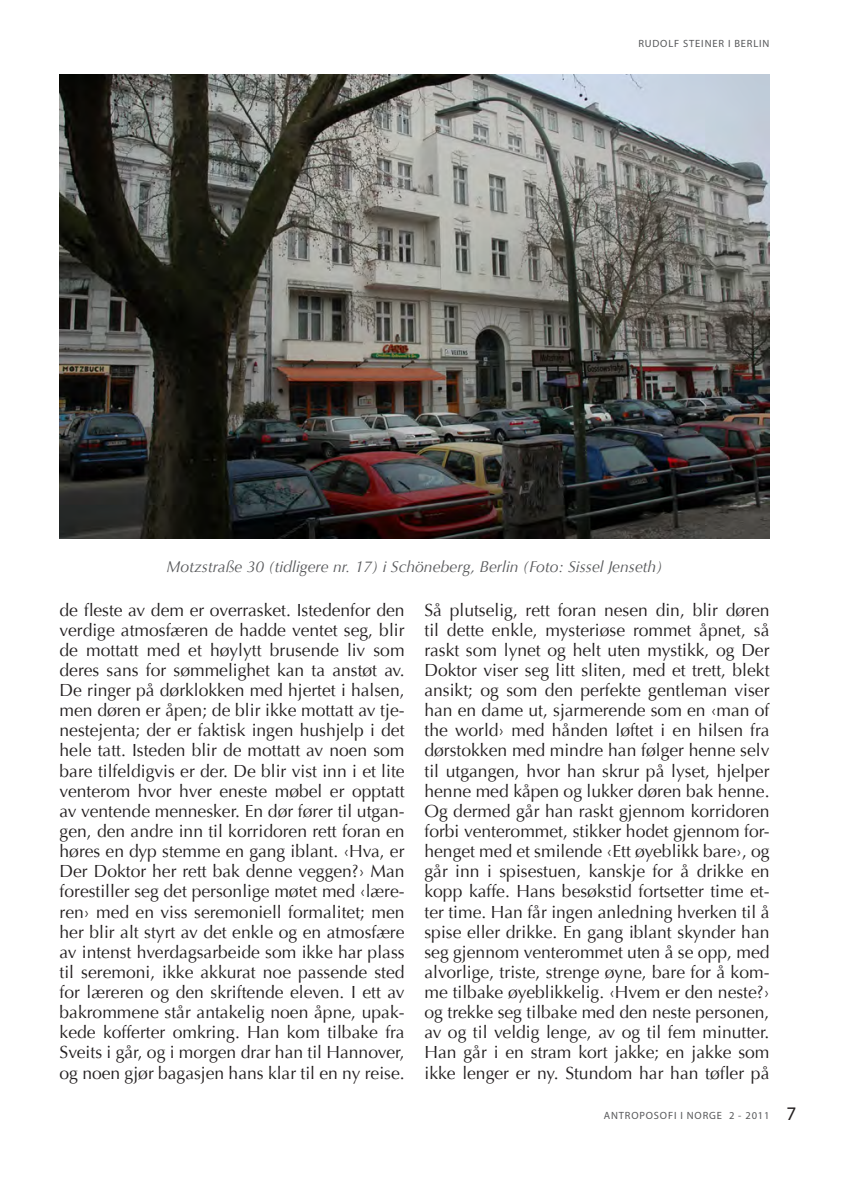
<style>
.page{position:relative;width:844px;height:1191px;background:#fff}
.page>*{position:absolute;margin:0;border:0;box-sizing:border-box;transform-origin:0 0}
.t1{font:17.5px/20.1px "Optima";color:#231f20;text-align:justify}
.t2{font:italic 15.75px "Optima";color:#57585a}
.t3{font:10.5px "Myriad Pro";letter-spacing:.08em;color:#57585a}
.s1{font-size:19.25px;color:#231f20}
</style>
<div class="page">
<img style="left:60px;top:74px;width:709px;height:464px">
<p class="t3" style="left:638px;top:37px;width:133px">RUDOLF STEINER I BERLIN</p>
<p class="t2" style="left:166px;top:557px;width:497px">Motzstraße 30 (tidligere nr. 17) i Schöneberg, Berlin (Foto: Sissel Jenseth)</p>
<p class="t1" style="left:60px;top:600px;width:346px">de fleste av dem er overrasket. Istedenfor den verdige atmosfæren de hadde ventet seg, blir de mottatt med et høylytt brusende liv som deres sans for sømmelighet kan ta anstøt av.<br>De ringer på dørklokken med hjertet i halsen, men døren er åpen; de blir ikke mottatt av tje&shy;nestejenta; der er faktisk ingen hushjelp i det hele tatt. Isteden blir de mottatt av noen som bare tilfeldigvis er der. De blir vist inn i et lite venterom hvor hver eneste møbel er opptatt av ventende mennesker. En dør fører til utgan&shy;gen, den andre inn til korridoren rett foran en høres en dyp stemme en gang iblant. ‹Hva, er Der Doktor her rett bak denne veggen?› Man forestiller seg det personlige møtet med ‹lære&shy;ren› med en viss seremoniell formalitet; men her blir alt styrt av det enkle og en atmosfære av intenst hverdagsarbeide som ikke har plass til seremoni, ikke akkurat noe passende sted for læreren og den skriftende eleven. I ett av bakrommene står antakelig noen åpne, upak&shy;kede kofferter omkring. Han kom tilbake fra Sveits i går, og i morgen drar han til Hannover, og noen gjør bagasjen hans klar til en ny reise.</p>
<p class="t1" style="left:424px;top:600px;width:346px">Så plutselig, rett foran nesen din, blir døren til dette enkle, mysteriøse rommet åpnet, så raskt som lynet og helt uten mystikk, og Der Doktor viser seg litt sliten, med et trett, blekt ansikt; og som den perfekte gentleman viser han en dame ut, sjarmerende som en ‹man of the world› med hånden løftet i en hilsen fra dørstokken med mindre han følger henne selv til utgangen, hvor han skrur på lyset, hjelper henne med kåpen og lukker døren bak henne.<br>Og dermed går han raskt gjennom korridoren forbi venterommet, stikker hodet gjennom for&shy;henget med et smilende ‹Ett øyeblikk bare›, og går inn i spisestuen, kanskje for å drikke en kopp kaffe. Hans besøkstid fortsetter time et&shy;ter time. Han får ingen anledning hverken til å spise eller drikke. En gang iblant skynder han seg gjennom venterommet uten å se opp, med alvorlige, triste, strenge øyne, bare for å kom&shy;me tilbake øyeblikkelig. ‹Hvem er den neste?› og trekke seg tilbake med den neste personen, av og til veldig lenge, av og til fem minutter.<br>Han går i en stram kort jakke; en jakke som ikke lenger er ny. Stundom har han tøfler på</p>
<p class="t3" style="left:603px;top:1109px;width:194px">ANTROPOSOFI I NORGE 2 - 2011 <span class="s1">7</span></p>
</div>
